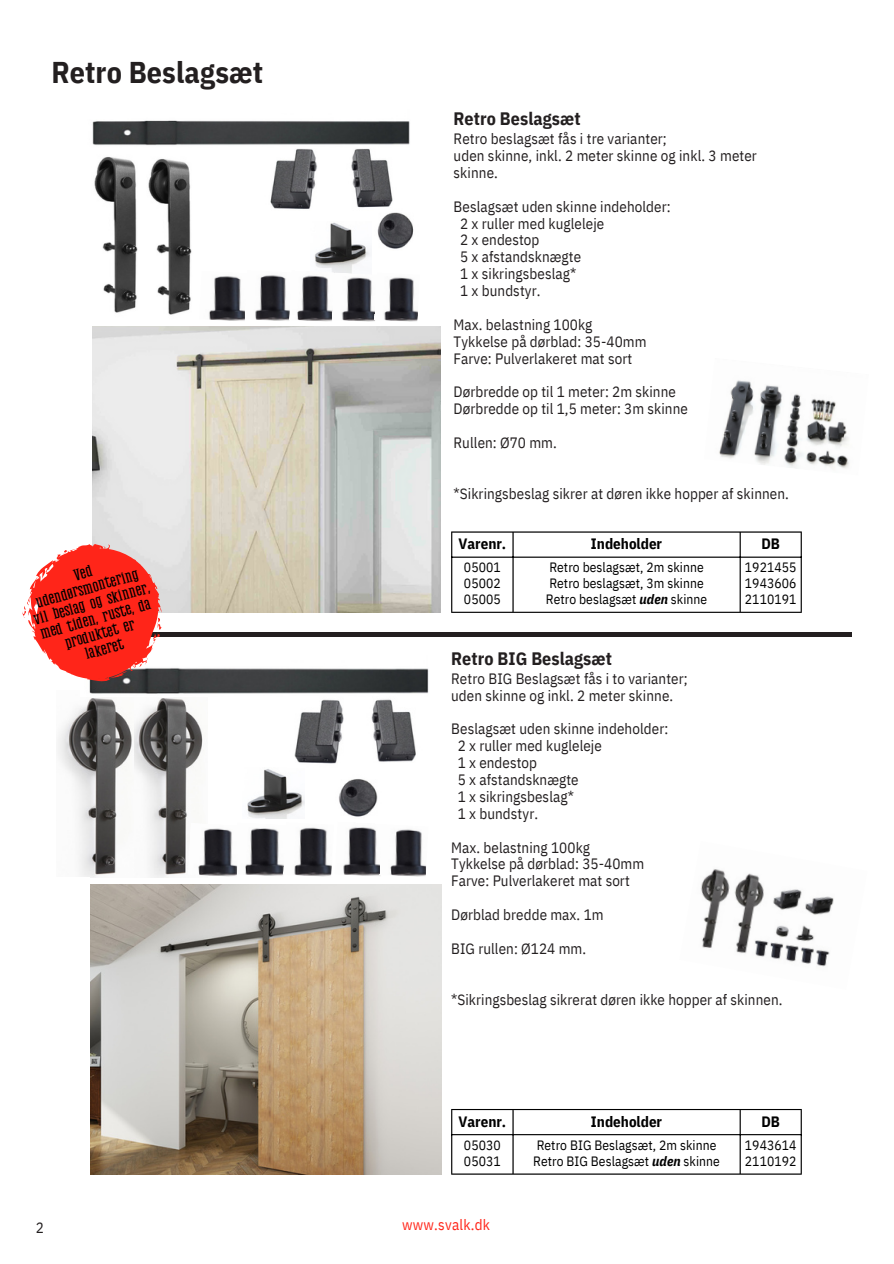
<style>
.page{position:relative;width:894px;height:1264px;background:#fff}
.page>*{position:absolute;margin:0;border:0;box-sizing:border-box;transform-origin:0 0}
.t1{font:700 30px "IBM Plex Sans Cond";letter-spacing:.005em;color:#231f20}
.t2{font:700 18px "IBM Plex Sans Cond";letter-spacing:.005em;color:#231f20}
.t3{font:16.5px "Mahlon";color:#010000}
.t4{font:15px/16.8px "IBM Plex Sans Cond";letter-spacing:.005em;color:#231f20}
.t5{font:700 15px "IBM Plex Sans Cond";color:#000}
.t6{font:15px "IBM Plex Sans Cond";letter-spacing:.015em;color:#ff2519}
.t7{font:13.5px "IBM Plex Sans Cond";letter-spacing:.005em;color:#000}
.s1{font-weight:700;font-style:italic}
</style>
<div class="page">
<img style="left:58px;top:699px;width:77px;height:178px">
<img style="left:135px;top:699px;width:68px;height:178px">
<img style="left:90px;top:884px;width:351px;height:290px">
<img style="left:92px;top:327px;width:348px;height:286px">
<img style="left:181px;top:668px;width:248px;height:26px">
<img style="left:247px;top:769px;width:57px;height:50px">
<img style="left:338px;top:779px;width:40px;height:38px">
<img style="left:371px;top:699px;width:45px;height:63px">
<img style="left:294px;top:699px;width:50px;height:65px">
<img style="left:245px;top:828px;width:38px;height:48px">
<img style="left:283px;top:827px;width:96px;height:50px">
<img style="left:379px;top:829px;width:47px;height:48px">
<img style="left:315px;top:222px;width:55px;height:50px">
<img style="left:351px;top:148px;width:42px;height:60px">
<img style="left:270px;top:149px;width:47px;height:60px">
<img style="left:209px;top:276px;width:35px;height:45px">
<img style="left:244px;top:275px;width:45px;height:46px">
<img style="left:289px;top:270px;width:46px;height:52px">
<img style="left:332px;top:272px;width:42px;height:50px">
<img style="left:188px;top:822px;width:50px;height:55px">
<img style="left:377px;top:212px;width:37px;height:37px">
<img style="left:374px;top:277px;width:44px;height:45px">
<img style="left:92px;top:120px;width:318px;height:26px">
<img style="left:148px;top:159px;width:44px;height:156px">
<img style="left:94px;top:157px;width:44px;height:156px">
<hr style="left:43px;top:632px;width:807px;height:4px;background:#231f20">
<hr style="left:451px;top:532px;width:1px;height:79px;background:#000">
<hr style="left:512px;top:532px;width:1px;height:79px;background:#000">
<hr style="left:739px;top:532px;width:1px;height:79px;background:#000">
<hr style="left:800px;top:532px;width:1px;height:79px;background:#000">
<hr style="left:451px;top:531px;width:350px;height:1px;background:#000">
<hr style="left:451px;top:556px;width:350px;height:1px;background:#000">
<hr style="left:451px;top:611px;width:350px;height:2px;background:#000">
<hr style="left:451px;top:1110px;width:1px;height:63px;background:#000">
<hr style="left:512px;top:1110px;width:1px;height:63px;background:#000">
<hr style="left:739px;top:1110px;width:1px;height:63px;background:#000">
<hr style="left:800px;top:1110px;width:1px;height:63px;background:#000">
<hr style="left:451px;top:1108px;width:350px;height:2px;background:#000">
<hr style="left:451px;top:1134px;width:350px;height:1px;background:#000">
<hr style="left:451px;top:1173px;width:350px;height:1px;background:#000">
<img style="left:719px;top:380px;width:130px;height:89px">
<img style="left:701px;top:869px;width:133px;height:98px">
<svg style="left:22px;top:526px;width:159px;height:173px"></svg>
<p class="t1" style="left:51px;top:52px;width:213px">Retro Beslagsæt</p>
<p class="t3" style="left:34px;top:596px;width:108px;rotate:-16deg">udendørsmontering</p>
<p class="t3" style="left:32px;top:613px;width:122px;rotate:-16deg">vil beslag og skinner,</p>
<p class="t3" style="left:39px;top:627px;width:115px;rotate:-16deg">med tiden, ruste, da</p>
<p class="t3" style="left:64px;top:637px;width:73px;rotate:-16deg">produktet er</p>
<p class="t3" style="left:83px;top:648px;width:41px;rotate:-16deg">lakeret</p>
<p class="t4" style="left:36px;top:1219px;width:10px">2</p>
<p class="t2" style="left:453px;top:107px;width:128px">Retro Beslagsæt</p>
<p class="t4" style="left:453px;top:130px;width:215px">Retro beslagsæt fås i tre varianter;</p>
<p class="t4" style="left:453px;top:147px;width:305px">uden skinne, inkl. 2 meter skinne og inkl. 3 meter skinne.</p>
<p class="t4" style="left:453px;top:198px;width:218px">Beslagsæt uden skinne indeholder:</p>
<p class="t4" style="left:460px;top:214px;width:146px">2 x ruller med kugleleje</p>
<p class="t4" style="left:460px;top:231px;width:81px">2 x endestop</p>
<p class="t4" style="left:460px;top:248px;width:122px">5 x afstandsknægte</p>
<p class="t4" style="left:460px;top:265px;width:118px">1 x sikringsbeslag*</p>
<p class="t4" style="left:460px;top:282px;width:82px">1 x bundstyr.</p>
<p class="t4" style="left:453px;top:316px;width:140px">Max. belastning 100kg</p>
<p class="t4" style="left:453px;top:333px;width:194px">Tykkelse på dørblad: 35-40mm</p>
<p class="t4" style="left:453px;top:349px;width:180px">Farve: Pulverlakeret mat sort</p>
<p class="t4" style="left:453px;top:383px;width:224px">Dørbredde op til 1 meter: 2m skinne</p>
<p class="t4" style="left:453px;top:400px;width:236px">Dørbredde op til 1,5 meter: 3m skinne</p>
<p class="t4" style="left:453px;top:434px;width:105px">Rullen: Ø70 mm.</p>
<p class="t4" style="left:453px;top:484px;width:337px">*Sikringsbeslag sikrer at døren ikke hopper af skinnen.</p>
<p class="t5" style="left:458px;top:534px;width:49px">Varenr.</p>
<p class="t5" style="left:590px;top:534px;width:73px">Indeholder</p>
<p class="t5" style="left:761px;top:534px;width:20px">DB</p>
<p class="t7" style="left:464px;top:558px;width:38px">05001</p>
<p class="t7" style="left:464px;top:574px;width:38px">05002</p>
<p class="t7" style="left:464px;top:590px;width:38px">05005</p>
<p class="t7" style="left:549px;top:558px;width:156px">Retro beslagsæt, 2m skinne</p>
<p class="t7" style="left:549px;top:574px;width:156px">Retro beslagsæt, 3m skinne</p>
<p class="t7" style="left:545px;top:590px;width:163px">Retro beslagsæt <span class="s1">uden</span> skinne</p>
<p class="t7" style="left:744px;top:558px;width:53px">1921455</p>
<p class="t7" style="left:744px;top:574px;width:53px">1943606</p>
<p class="t7" style="left:744px;top:590px;width:53px">2110191</p>
<p class="t2" style="left:451px;top:646px;width:162px">Retro BIG Beslagsæt</p>
<p class="t4" style="left:451px;top:669px;width:238px">Retro BIG Beslagsæt fås i to varianter;</p>
<p class="t4" style="left:451px;top:686px;width:223px">uden skinne og inkl. 2 meter skinne.</p>
<p class="t4" style="left:451px;top:720px;width:218px">Beslagsæt uden skinne indeholder:</p>
<p class="t4" style="left:457px;top:737px;width:146px">2 x ruller med kugleleje</p>
<p class="t4" style="left:457px;top:754px;width:81px">1 x endestop</p>
<p class="t4" style="left:457px;top:771px;width:122px">5 x afstandsknægte</p>
<p class="t4" style="left:457px;top:787px;width:118px">1 x sikringsbeslag*</p>
<p class="t4" style="left:457px;top:804px;width:82px">1 x bundstyr.</p>
<p class="t4" style="left:451px;top:838px;width:140px">Max. belastning 100kg</p>
<p class="t4" style="left:451px;top:855px;width:194px">Tykkelse på dørblad: 35-40mm</p>
<p class="t4" style="left:451px;top:872px;width:180px">Farve: Pulverlakeret mat sort</p>
<p class="t4" style="left:451px;top:906px;width:154px">Dørblad bredde max. 1m</p>
<p class="t4" style="left:451px;top:939px;width:136px">BIG rullen: Ø124 mm.</p>
<p class="t4" style="left:451px;top:990px;width:333px">*Sikringsbeslag sikrerat døren ikke hopper af skinnen.</p>
<p class="t5" style="left:458px;top:1111px;width:49px">Varenr.</p>
<p class="t5" style="left:590px;top:1111px;width:73px">Indeholder</p>
<p class="t5" style="left:761px;top:1111px;width:20px">DB</p>
<p class="t7" style="left:464px;top:1135px;width:38px">05030</p>
<p class="t7" style="left:464px;top:1151px;width:38px">05031</p>
<p class="t7" style="left:536px;top:1135px;width:181px">Retro BIG Beslagsæt, 2m skinne</p>
<p class="t7" style="left:533px;top:1151px;width:188px">Retro BIG Beslagsæt <span class="s1">uden</span> skinne</p>
<p class="t7" style="left:744px;top:1135px;width:53px">1943614</p>
<p class="t7" style="left:744px;top:1151px;width:53px">2110192</p>
<p class="t6" style="left:402px;top:1214px;width:90px">www.svalk.dk</p>
</div>
